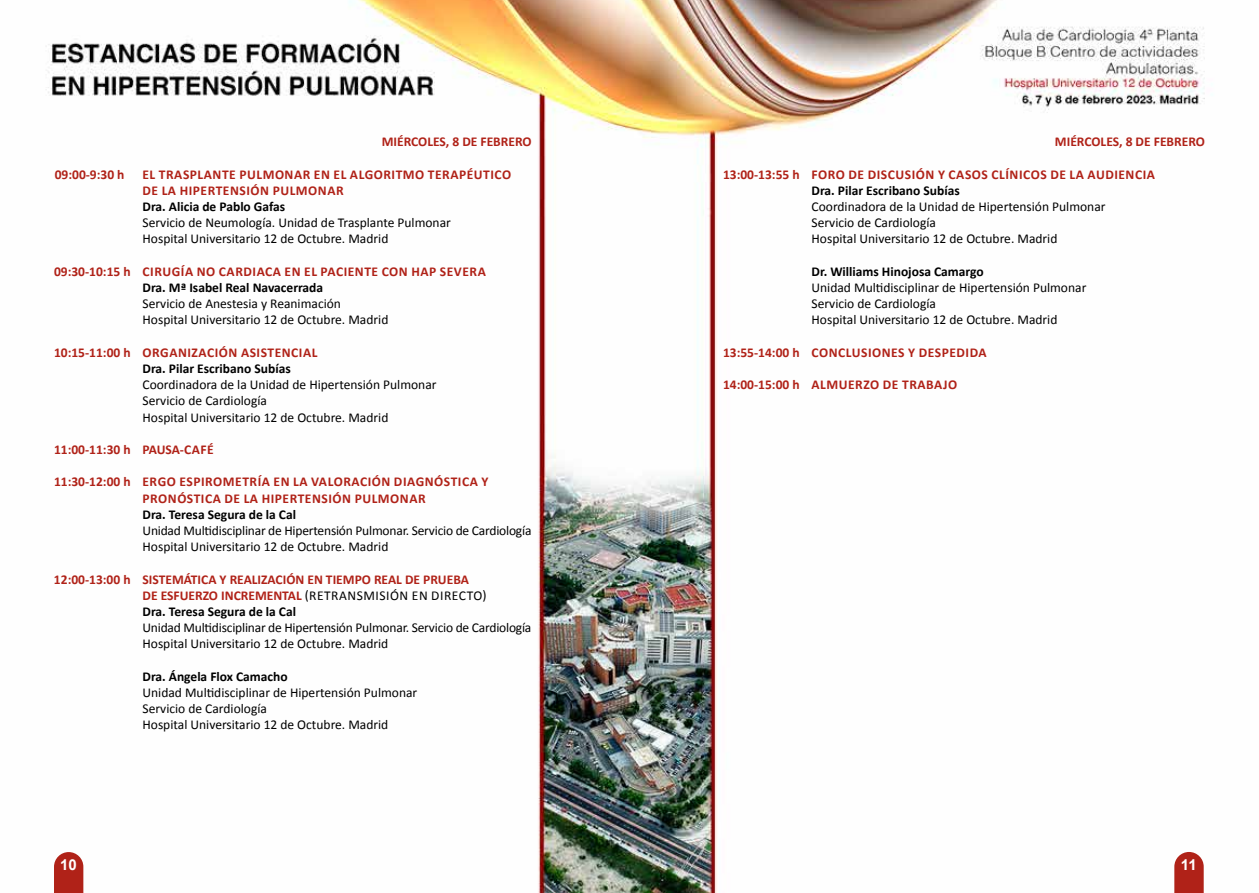
<style>
.page{position:relative;width:1259px;height:893px;background:#fff}
.page>*{position:absolute;margin:0;border:0;box-sizing:border-box;transform-origin:0 0}
.t1{font:700 15px "Arial";color:#fff}
.t2{font:13.5px/16.2px "Calibri";color:#000}
.t3{font:700 13.5px/16.2px "Calibri";letter-spacing:.04em;color:#b02218}
.t4{font:700 13.5px/16.2px "Calibri";color:#b02218}
.t5{font:700 13.5px "Calibri";color:#000}
.s1{font-weight:400;color:#000}
.s2{color:#000}
</style>
<div class="page">
<img style="left:46px;top:0;width:1159px;height:893px">
<svg style="left:54px;top:852px;width:29px;height:41px"></svg>
<svg style="left:1174px;top:852px;width:29px;height:41px"></svg>
<p class="t4" style="left:382px;top:134px;width:151px">MIÉRCOLES, 8 DE FEBRERO</p>
<p class="t3" style="left:55px;top:166px;width:71px">09:00-9:30 h</p>
<p class="t3" style="left:143px;top:166px;width:370px">EL TRASPLANTE PULMONAR EN EL ALGORITMO TERAPÉUTICO<br>DE LA HIPERTENSIÓN PULMONAR</p>
<p class="t5" style="left:143px;top:198px;width:144px">Dra. Alicia de Pablo Gafas</p>
<p class="t2" style="left:143px;top:215px;width:310px">Servicio de Neumología. Unidad de Trasplante Pulmonar<br>Hospital Universitario 12 de Octubre. Madrid</p>
<p class="t3" style="left:54px;top:263px;width:433px">09:30-10:15 h CIRUGÍA NO CARDIACA EN EL PACIENTE CON HAP SEVERA</p>
<p class="t5" style="left:143px;top:279px;width:182px">Dra. Mª Isabel Real Navacerrada</p>
<p class="t2" style="left:143px;top:296px;width:247px">Servicio de Anestesia y Reanimación<br>Hospital Universitario 12 de Octubre. Madrid</p>
<p class="t3" style="left:54px;top:344px;width:265px">10:15-11:00 h ORGANIZACIÓN ASISTENCIAL</p>
<p class="t5" style="left:143px;top:360px;width:150px">Dra. Pilar Escribano Subías</p>
<p class="t2" style="left:143px;top:377px;width:295px">Coordinadora de la Unidad de Hipertensión Pulmonar<br>Servicio de Cardiología<br>Hospital Universitario 12 de Octubre. Madrid</p>
<p class="t4" style="left:54px;top:441px;width:161px">11:00-11:30 h PAUSA-CAFÉ</p>
<p class="t3" style="left:143px;top:474px;width:347px;text-indent:-89px">11:30-12:00 h ERGO ESPIROMETRÍA EN LA VALORACIÓN DIAGNÓSTICA Y<br>PRONÓSTICA DE LA HIPERTENSIÓN PULMONAR</p>
<p class="t5" style="left:143px;top:506px;width:155px">Dra. Teresa Segura de la Cal</p>
<p class="t2" style="left:142px;top:522px;width:390px">Unidad Multidisciplinar de Hipertensión Pulmonar. Servicio de Cardiología<br>Hospital Universitario 12 de Octubre. Madrid</p>
<p class="t4" style="left:142px;top:571px;width:346px;text-indent:-89px">12:00-13:00 h SISTEMÁTICA Y REALIZACIÓN EN TIEMPO REAL DE PRUEBA<br>DE ESFUERZO INCREMENTAL <span class="s1">(RETRANSMISIÓN EN DIRECTO)<br></span><span class="s2">Dra. Teresa Segura de la Cal</span></p>
<p class="t2" style="left:142px;top:620px;width:390px">Unidad Multidisciplinar de Hipertensión Pulmonar. Servicio de Cardiología<br>Hospital Universitario 12 de Octubre. Madrid</p>
<p class="t5" style="left:142px;top:668px;width:147px">Dra. Ángela Flox Camacho</p>
<p class="t2" style="left:142px;top:684px;width:276px">Unidad Multidisciplinar de Hipertensión Pulmonar<br>Servicio de Cardiología<br>Hospital Universitario 12 de Octubre. Madrid</p>
<p class="t4" style="left:1055px;top:134px;width:151px">MIÉRCOLES, 8 DE FEBRERO</p>
<p class="t3" style="left:723px;top:166px;width:433px">13:00-13:55 h FORO DE DISCUSIÓN Y CASOS CLÍNICOS DE LA AUDIENCIA</p>
<p class="t5" style="left:811px;top:182px;width:150px">Dra. Pilar Escribano Subías</p>
<p class="t2" style="left:811px;top:198px;width:295px">Coordinadora de la Unidad de Hipertensión Pulmonar<br>Servicio de Cardiología<br>Hospital Universitario 12 de Octubre. Madrid</p>
<p class="t5" style="left:811px;top:263px;width:174px">Dr. Williams Hinojosa Camargo</p>
<p class="t2" style="left:811px;top:279px;width:276px">Unidad Multidisciplinar de Hipertensión Pulmonar<br>Servicio de Cardiología<br>Hospital Universitario 12 de Octubre. Madrid</p>
<p class="t3" style="left:723px;top:344px;width:265px">13:55-14:00 h CONCLUSIONES Y DESPEDIDA</p>
<p class="t3" style="left:723px;top:377px;width:236px">14:00-15:00 h ALMUERZO DE TRABAJO</p>
<p class="t1" style="left:60px;top:855px;width:18px">10</p>
<p class="t1" style="left:1181px;top:854px;width:17px">11</p>
</div>
